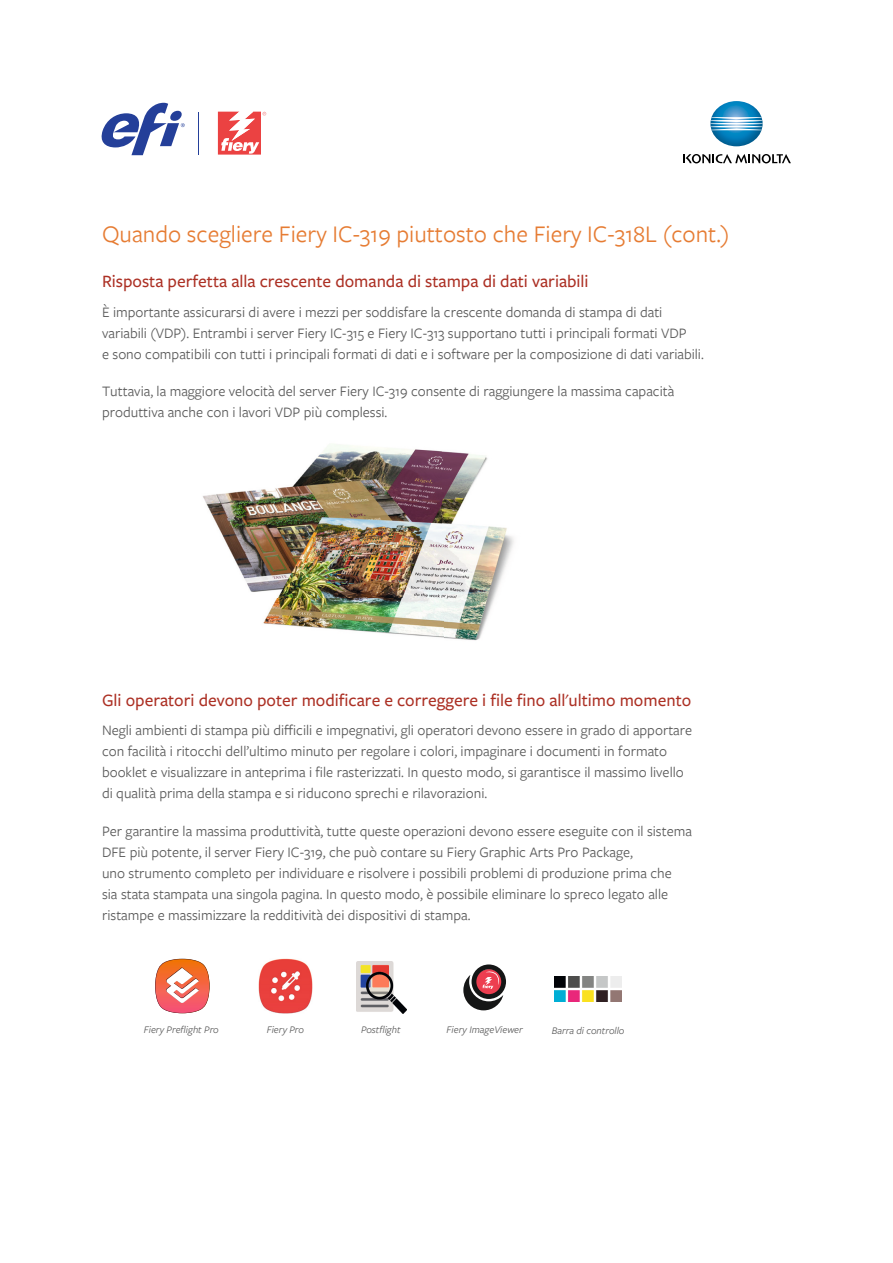
<style>
.page{position:relative;width:893px;height:1263px;background:#fff}
.page>*{position:absolute;margin:0;border:0;box-sizing:border-box;transform-origin:0 0}
.t1{font:24.75px "Freight Sans Pro";color:#e67c33}
.t2{font:500 18px "Freight Sans Pro";color:#ac3024}
.t3{font:15px/21px "Freight Sans Pro";color:#5b5b5b}
.t4{font:italic 10.5px "Freight Sans Pro";color:#5b5b5b}
</style>
<div class="page">
<svg style="left:710px;top:101px;width:53px;height:45px"></svg>
<svg style="left:683px;top:154px;width:108px;height:9px"></svg>
<svg style="left:101px;top:103px;width:84px;height:52px"></svg>
<hr style="left:199px;top:112px;width:1px;height:43px;background:#243f99">
<svg style="left:218px;top:112px;width:48px;height:43px"></svg>
<svg style="left:463px;top:964px;width:43px;height:46px"></svg>
<img style="left:356px;top:962px;width:51px;height:51px">
<img style="left:555px;top:976px;width:66px;height:25px">
<svg style="left:155px;top:959px;width:55px;height:54px"></svg>
<img style="left:258px;top:958px;width:55px;height:55px">
<img style="left:203px;top:444px;width:311px;height:197px">
<h1 class="t1" style="left:102px;top:218px;width:629px">Quando scegliere Fiery IC-319 piuttosto che Fiery IC-318L (cont.)</h1>
<p class="t2" style="left:102px;top:269px;width:488px">Risposta perfetta alla crescente domanda di stampa di dati variabili</p>
<p class="t3" style="left:102px;top:301px;width:603px">È importante assicurarsi di avere i mezzi per soddisfare la crescente domanda di stampa di dati variabili (VDP). Entrambi i server Fiery IC-315 e Fiery IC-313 supportano tutti i principali formati VDP<br>e sono compatibili con tutti i principali formati di dati e i software per la composizione di dati variabili.</p>
<p class="t3" style="left:102px;top:380px;width:574px">Tuttavia, la maggiore velocità del server Fiery IC-319 consente di raggiungere la massima capacità produttiva anche con i lavori VDP più complessi.</p>
<p class="t2" style="left:102px;top:688px;width:591px">Gli operatori devono poter modificare e correggere i file fino all'ultimo momento</p>
<p class="t3" style="left:102px;top:719px;width:592px">Negli ambienti di stampa più difficili e impegnativi, gli operatori devono essere in grado di apportare con facilità i ritocchi dell’ultimo minuto per regolare i colori, impaginare i documenti in formato booklet e visualizzare in anteprima i file rasterizzati. In questo modo, si garantisce il massimo livello di qualità prima della stampa e si riducono sprechi e rilavorazioni.</p>
<p class="t3" style="left:102px;top:819px;width:591px">Per garantire la massima produttività, tutte queste operazioni devono essere eseguite con il sistema DFE più potente, il server Fiery IC-319, che può contare su Fiery Graphic Arts Pro Package,<br>uno strumento completo per individuare e risolvere i possibili problemi di produzione prima che<br>sia stata stampata una singola pagina. In questo modo, è possibile eliminare lo spreco legato alle ristampe e massimizzare la redditività dei dispositivi di stampa.</p>
<p class="t4" style="left:144px;top:1023px;width:77px">Fiery Preflight Pro</p>
<p class="t4" style="left:267px;top:1023px;width:39px">Fiery Pro</p>
<p class="t4" style="left:361px;top:1023px;width:41px">Postflight</p>
<p class="t4" style="left:447px;top:1023px;width:78px">Fiery ImageViewer</p>
<p class="t4" style="left:552px;top:1023px;width:74px">Barra di controllo</p>
</div>
